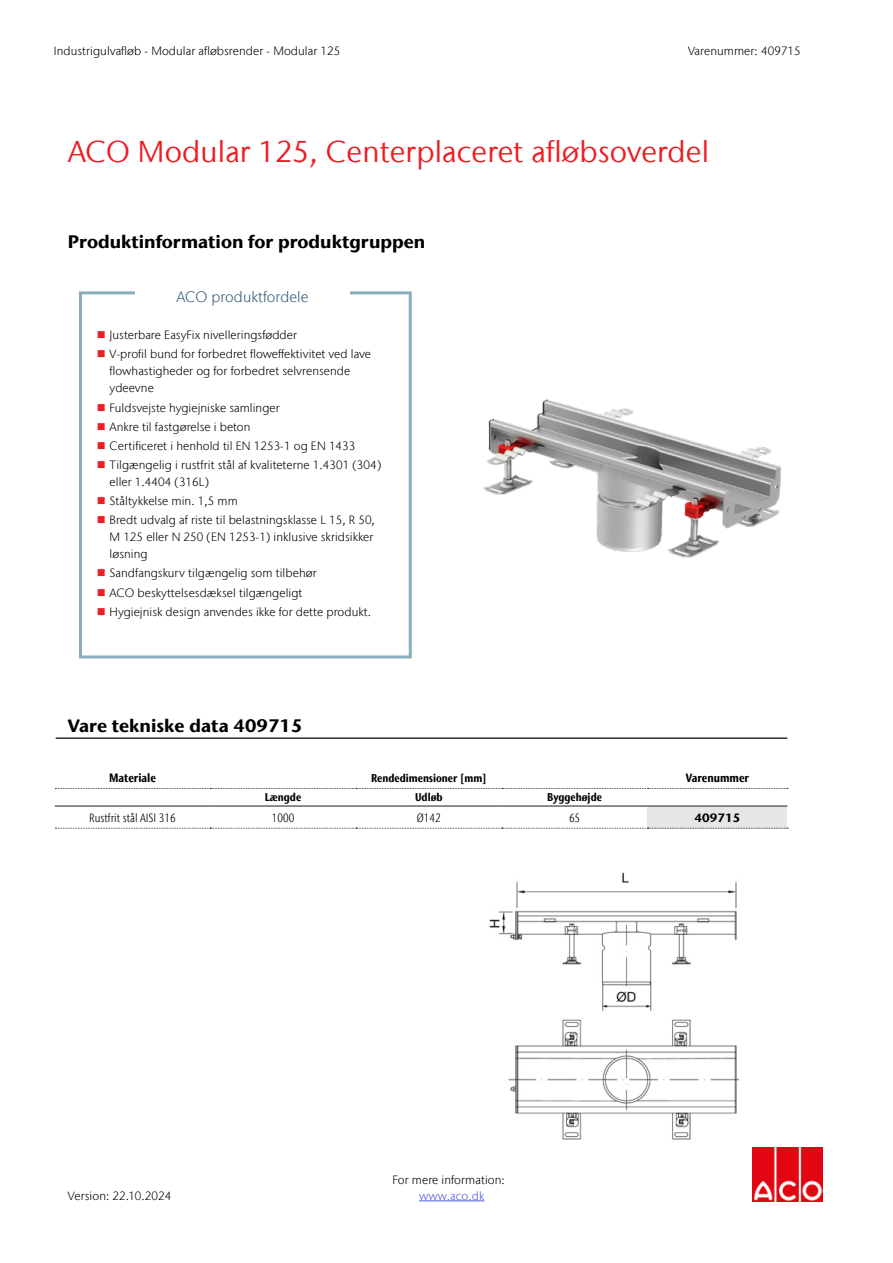
<style>
.page{position:relative;width:893px;height:1263px;background:#fff}
.page>*{position:absolute;margin:0;border:0;box-sizing:border-box;transform-origin:0 0}
.t1{font:30px "Stone Sans IIITC Com";letter-spacing:.005em;color:#ed1d24}
.t2{font:700 18px "Stone Sans IIITC Com";color:#000}
.t3{font:300 15px "Stone Sans IIITC Com";letter-spacing:.005em;color:#345975}
.t4{font:300 12px/17px "Stone Sans IIITC Com";letter-spacing:.005em;color:#000}
.t5{font:300 condensed 12px "Stone Sans IIITC Com";color:#000}
.t6{font:700 condensed 12px "Stone Sans IIITC Com";color:#000}
.t7{font:300 12px "Stone Sans IIITC Com";letter-spacing:.005em;color:#4f5cd6}
.t8{font:700 12px "Stone Sans IIITC Com";color:#000}
.t9{font:700 condensed 11.25px "Stone Sans IIITC Com";color:#000}
.s1{color:#ed1d24}
</style>
<div class="page">
<div style="left:79px;top:291px;width:333px;height:367px;border:3px solid #8aacbd"></div>
<div style="left:136px;top:263px;width:214px;height:67px;background:#fff"></div>
<img style="left:483px;top:399px;width:299px;height:159px">
<div style="left:647px;top:806px;width:140px;height:22px;background:#e6e6e6"></div>
<svg style="left:55px;top:828px;width:733px;height:1px"></svg>
<svg style="left:55px;top:788px;width:733px;height:1px"></svg>
<hr style="left:55px;top:805px;width:155px;height:1px;background:#333">
<hr style="left:210px;top:805px;width:146px;height:1px;background:#333">
<hr style="left:356px;top:805px;width:146px;height:1px;background:#333">
<hr style="left:502px;top:805px;width:145px;height:1px;background:#333">
<hr style="left:647px;top:805px;width:140px;height:1px;background:#333">
<hr style="left:56px;top:737px;width:731px;height:2px;background:#333">
<img style="left:752px;top:1148px;width:70px;height:53px">
<hr style="left:419px;top:1200px;width:65px;height:1px;background:#4f5cd6">
<img style="left:489px;top:872px;width:249px;height:268px">
<p class="t4" style="left:54px;top:42px;width:288px">Industrigulvafløb - Modular afløbsrender - Modular 125</p>
<p class="t4" style="left:688px;top:42px;width:114px">Varenummer: 409715</p>
<h1 class="t1" style="left:68px;top:133px;width:643px">ACO Modular 125, Centerplaceret afløbsoverdel</h1>
<h2 class="t2" style="left:68px;top:230px;width:359px">Produktinformation for produktgruppen</h2>
<p class="t3" style="left:177px;top:288px;width:134px">ACO produktfordele</p>
<p class="t4" style="left:97px;top:327px;width:202px"><span class="s1">■</span> Justerbare EasyFix nivelleringsfødder</p>
<p class="t4" style="left:110px;top:346px;width:263px;text-indent:-13px"><span class="s1">■</span> V-profil bund for forbedret floweffektivitet ved lave flowhastigheder og for forbedret selvrensende ydeevne</p>
<p class="t4" style="left:97px;top:399px;width:184px"><span class="s1">■</span> Fuldsvejste hygiejniske samlinger</p>
<p class="t4" style="left:97px;top:418px;width:155px"><span class="s1">■</span> Ankre til fastgørelse i beton</p>
<p class="t4" style="left:97px;top:437px;width:260px"><span class="s1">■</span> Certificeret i henhold til EN 1253-1 og EN 1433</p>
<p class="t4" style="left:110px;top:456px;width:273px;text-indent:-13px"><span class="s1">■</span> Tilgængelig i rustfrit stål af kvaliteterne 1.4301 (304) eller 1.4404 (316L)</p>
<p class="t4" style="left:97px;top:492px;width:142px"><span class="s1">■</span> Ståltykkelse min. 1,5 mm</p>
<p class="t4" style="left:110px;top:511px;width:267px;text-indent:-13px"><span class="s1">■</span> Bredt udvalg af riste til belastningsklasse L 15, R 50,<br>M 125 eller N 250 (EN 1253-1) inklusive skridsikker løsning</p>
<p class="t4" style="left:97px;top:565px;width:221px"><span class="s1">■</span> Sandfangskurv tilgængelig som tilbehør</p>
<p class="t4" style="left:97px;top:584px;width:207px"><span class="s1">■</span> ACO beskyttelsesdæksel tilgængeligt</p>
<p class="t4" style="left:97px;top:603px;width:276px"><span class="s1">■</span> Hygiejnisk design anvendes ikke for dette produkt.</p>
<h2 class="t2" style="left:68px;top:714px;width:236px">Vare tekniske data 409715</h2>
<p class="t6" style="left:109px;top:770px;width:48px">Materiale</p>
<p class="t9" style="left:371px;top:771px;width:117px">Rendedimensioner [mm]</p>
<p class="t6" style="left:686px;top:770px;width:65px">Varenummer</p>
<p class="t9" style="left:265px;top:790px;width:38px">Længde</p>
<p class="t9" style="left:415px;top:790px;width:29px">Udløb</p>
<p class="t9" style="left:547px;top:790px;width:56px">Byggehøjde</p>
<p class="t5" style="left:89px;top:810px;width:88px">Rustfrit stål AISI 316</p>
<p class="t5" style="left:272px;top:810px;width:24px">1000</p>
<p class="t5" style="left:417px;top:810px;width:25px">Ø142</p>
<p class="t5" style="left:569px;top:810px;width:13px">65</p>
<p class="t8" style="left:694px;top:810px;width:47px">409715</p>
<p class="t4" style="left:68px;top:1187px;width:105px">Version: 22.10.2024</p>
<p class="t4" style="left:392px;top:1171px;width:114px">For mere information:</p>
<p class="t7" style="left:419px;top:1188px;width:67px">www.aco.dk</p>
</div>
